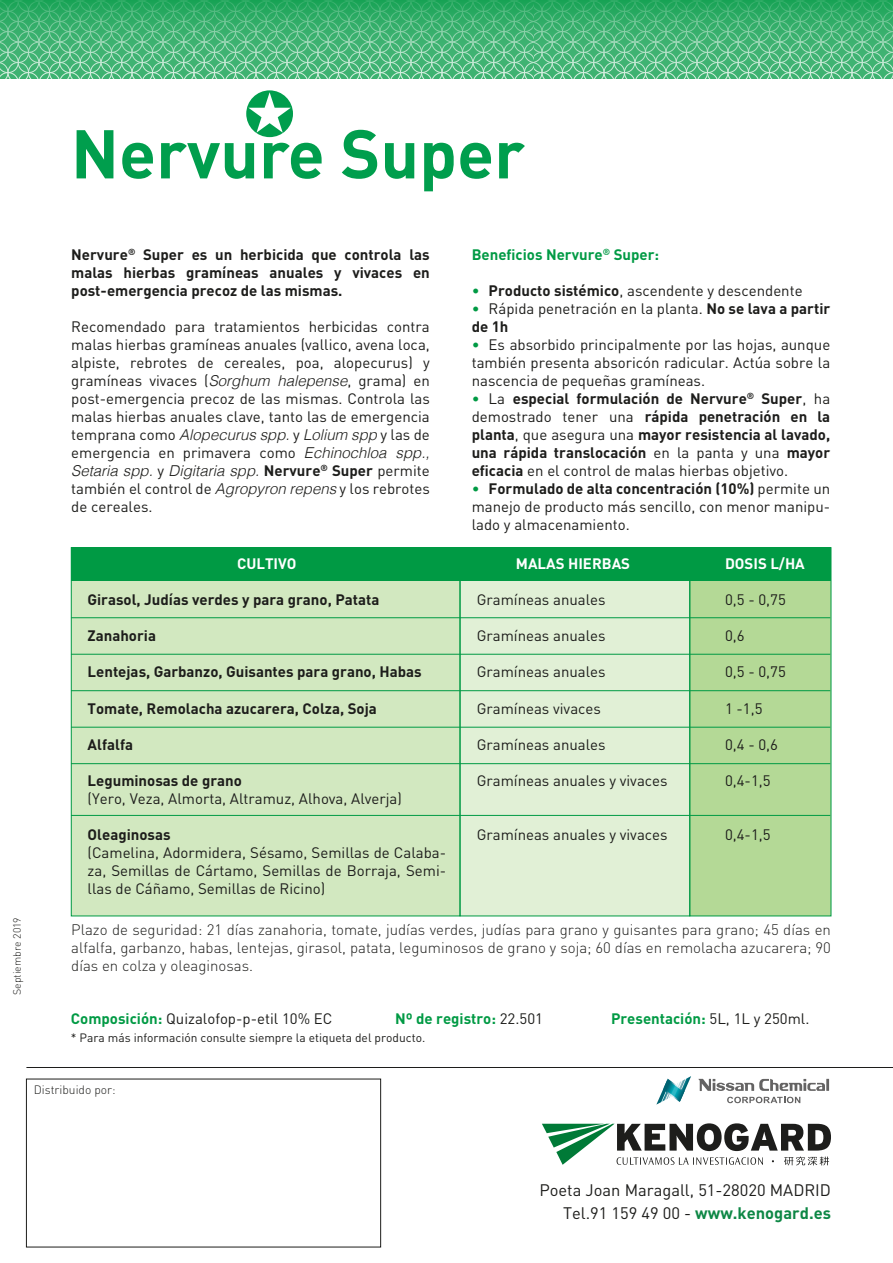
<style>
.page{position:relative;width:893px;height:1263px;background:#fff}
.page>*{position:absolute;margin:0;border:0;box-sizing:border-box;transform-origin:0 0}
.t1{font:700 67.8px "DIN Pro";color:#009e4d}
.t2{font:16.5px/22.5px "DIN Pro";color:#1d1d1b;text-align:right}
.t3{font:15px/18px "DIN Pro";color:#1d1d1b;text-align:justify}
.t4{font:700 15px/18px "DIN Pro";color:#1d1d1b;text-align:justify}
.t5{font:300 15px/18px "DIN Pro";color:#1d1d1b;text-align:justify}
.t6{font:italic 300 15px "Helvetica";color:#1d1d1b}
.t7{font:700 15px "DIN Pro";color:#009a44}
.t8{font:700 15px "DIN Pro";color:#fff}
.t9{font:12px "DIN Pro";color:#1d1d1b}
.t10{font:300 12px "DIN Pro";color:#1d1d1b}
.t11{font:300 10.5px "DIN Pro";color:#1d1d1b}
.s1{font-family:"Helvetica";font-weight:300;font-style:italic}
.s2{font-family:"DIN Pro";font-weight:400;font-style:normal}
.s3{font-family:"DIN Pro";font-weight:700;font-style:normal}
.s4{color:#009a44}
.s5{font-weight:700}
.s6{font-weight:400;color:#009a44}
.s7{font-weight:400}
.s8{font-weight:700;color:#009a44}
.s9{font-weight:400;color:#1d1d1b}
.s10{font-weight:700;color:#0d8745}
</style>
<div class="page">
<div style="left:690px;top:580px;width:140px;height:336px;background:#b4d996"></div>
<div style="left:71px;top:580px;width:389px;height:336px;background:#d2e8c0"></div>
<div style="left:460px;top:580px;width:230px;height:336px;background:#e1f0d6"></div>
<svg style="left:0;top:0;width:534px;height:79px;background:#4db87c"></svg>
<svg style="left:534px;top:0;width:359px;height:79px;background:#4db87c"></svg>
<svg style="left:246px;top:90px;width:47px;height:47px"></svg>
<svg style="left:248px;top:92px;width:43px;height:41px"></svg>
<div style="left:71px;top:548px;width:760px;height:33px;background:#009a44"></div>
<hr style="left:26px;top:1067px;width:867px;height:1px;background:#1d1d1b">
<div style="left:26px;top:1079px;width:355px;height:168px;border:1px solid #1d1d1b"></div>
<svg style="left:542px;top:1123px;width:289px;height:42px"></svg>
<div style="left:71px;top:547px;width:389px;height:369px;border:1px solid #009a44"></div>
<div style="left:460px;top:547px;width:230px;height:369px;border:1px solid #009a44"></div>
<div style="left:689px;top:547px;width:142px;height:369px;border:1px solid #009a44"></div>
<hr style="left:71px;top:617px;width:759px;height:1px;background:#009a44">
<hr style="left:71px;top:654px;width:759px;height:1px;background:#009a44">
<hr style="left:71px;top:690px;width:759px;height:1px;background:#009a44">
<hr style="left:71px;top:727px;width:759px;height:1px;background:#009a44">
<hr style="left:71px;top:763px;width:759px;height:1px;background:#009a44">
<hr style="left:71px;top:815px;width:759px;height:1px;background:#009a44">
<svg style="left:698px;top:1079px;width:131px;height:12px"></svg>
<svg style="left:727px;top:1097px;width:73px;height:6px"></svg>
<svg style="left:656px;top:1076px;width:35px;height:28px"></svg>
<h1 class="t1" style="left:71px;top:108px;width:455px">Nervure Super</h1>
<p class="t11" style="left:10px;top:995px;width:79px;rotate:-90deg">Septiembre 2019</p>
<p class="t4" style="left:71px;top:245px;width:360px">Nervure<sup>®</sup> Super es un herbicida que controla las malas hierbas gramíneas anuales y vivaces en post-emergencia precoz de las mismas.</p>
<p class="t3" style="left:71px;top:317px;width:360px">Recomendado para tratamientos herbicidas contra malas hierbas gramíneas anuales (vallico, avena loca, alpiste, rebrotes de cereales, poa, alopecurus) y gramíneas vivaces (<span class="s1">Sorghum halepense</span>, grama) en post-emergencia precoz de las mismas. Controla las malas hierbas anuales clave, tanto las de emergencia</p>
<p class="t6" style="left:71px;top:422px;width:360px"><span class="s2">temprana como</span> Alopecurus spp. <span class="s2">y</span> Lolium spp <span class="s2">y las de</span></p>
<p class="t3" style="left:71px;top:443px;width:360px">emergencia en primavera como <span class="s1">Echinochloa spp.,</span></p>
<p class="t6" style="left:71px;top:458px;width:360px">Setaria spp. <span class="s2">y</span> Digitaria spp. <span class="s3">Nervure</span><sup>®</sup> <span class="s3">Super</span> <span class="s2">permite</span></p>
<p class="t3" style="left:71px;top:479px;width:360px">también el control de <span class="s1">Agropyron repens</span> y los rebrotes de cereales.</p>
<p class="t8" style="left:237px;top:554px;width:61px">CULTIVO</p>
<p class="t4" style="left:88px;top:590px;width:293px">Girasol, Judías verdes y para grano, Patata</p>
<p class="t4" style="left:88px;top:626px;width:70px">Zanahoria</p>
<p class="t4" style="left:88px;top:662px;width:336px">Lentejas, Garbanzo, Guisantes para grano, Habas</p>
<p class="t4" style="left:88px;top:698px;width:291px">Tomate, Remolacha azucarera, Colza, Soja</p>
<p class="t4" style="left:88px;top:734px;width:47px">Alfalfa</p>
<p class="t4" style="left:88px;top:770px;width:156px">Leguminosas de grano</p>
<p class="t3" style="left:88px;top:788px;width:316px">(Yero, Veza, Almorta, Altramuz, Alhova, Alverja)</p>
<p class="t4" style="left:88px;top:824px;width:84px">Oleaginosas</p>
<p class="t3" style="left:88px;top:842px;width:360px">(Camelina, Adormidera, Sésamo, Semillas de Calaba&shy;za, Semillas de Cártamo, Semillas de Borraja, Semi&shy;llas de Cáñamo, Semillas de Ricino)</p>
<p class="t7" style="left:472px;top:244px;width:189px">Beneficios Nervure<sup>®</sup> Super:</p>
<p class="t3" style="left:472px;top:281px;width:332px"><span class="s4">•</span> <span class="s5">Producto sistémico</span>, ascendente y descendente</p>
<p class="t3" style="left:472px;top:299px;width:360px"><span class="s4">•</span> Rápida penetración en la planta. <span class="s5">No se lava a partir de 1h</span></p>
<p class="t3" style="left:472px;top:335px;width:360px"><span class="s4">•</span> Es absorbido principalmente por las hojas, aunque también presenta absoricón radicular. Actúa sobre la nascencia de pequeñas gramíneas.</p>
<p class="t4" style="left:472px;top:389px;width:360px"><span class="s6">•</span> <span class="s7">La</span> especial formulación de Nervure<sup>®</sup> Super<span class="s7">, ha demostrado tener una</span> rápida penetración en la planta<span class="s7">, que asegura una</span> mayor resistencia al lavado, una rápida translocación <span class="s7">en la panta y una</span> mayor eficacia <span class="s7">en el control de malas hierbas objetivo.</span></p>
<p class="t3" style="left:472px;top:479px;width:360px"><span class="s4">•</span> <span class="s5">Formulado de alta concentración (10%)</span> permite un manejo de producto más sencillo, con menor manipu&shy;lado y almacenamiento.</p>
<p class="t8" style="left:516px;top:554px;width:116px">MALAS HIERBAS</p>
<p class="t3" style="left:477px;top:590px;width:130px">Gramíneas anuales</p>
<p class="t3" style="left:477px;top:626px;width:130px">Gramíneas anuales</p>
<p class="t3" style="left:477px;top:662px;width:130px">Gramíneas anuales</p>
<p class="t3" style="left:477px;top:698px;width:126px">Gramíneas vivaces</p>
<p class="t3" style="left:477px;top:734px;width:130px">Gramíneas anuales</p>
<p class="t3" style="left:477px;top:770px;width:192px">Gramíneas anuales y vivaces</p>
<p class="t3" style="left:477px;top:824px;width:192px">Gramíneas anuales y vivaces</p>
<p class="t8" style="left:725px;top:554px;width:81px">DOSIS L/HA</p>
<p class="t3" style="left:725px;top:590px;width:62px">0,5 - 0,75</p>
<p class="t3" style="left:725px;top:626px;width:21px">0,6</p>
<p class="t3" style="left:725px;top:662px;width:62px">0,5 - 0,75</p>
<p class="t3" style="left:725px;top:698px;width:39px">1 -1,5</p>
<p class="t3" style="left:725px;top:734px;width:55px">0,4 - 0,6</p>
<p class="t3" style="left:725px;top:770px;width:47px">0,4-1,5</p>
<p class="t3" style="left:725px;top:824px;width:47px">0,4-1,5</p>
<p class="t5" style="left:71px;top:920px;width:761px">Plazo de seguridad: 21 días zanahoria, tomate, judías verdes, judías para grano y guisantes para grano; 45 días en alfalfa, garbanzo, habas, lentejas, girasol, patata, leguminosos de grano y soja; 60 días en remolacha azucarera; 90 días en colza y oleaginosas.</p>
<p class="t3" style="left:71px;top:1008px;width:263px"><span class="s8">Composición:</span> Quizalofop-p-etil 10% EC</p>
<p class="t7" style="left:395px;top:1008px;width:150px">Nº de registro: <span class="s9">22.501</span></p>
<p class="t7" style="left:611px;top:1008px;width:200px">Presentación: <span class="s9">5L, 1L y 250ml.</span></p>
<p class="t9" style="left:71px;top:1029px;width:356px">* Para más información consulte siempre la etiqueta del producto.</p>
<p class="t10" style="left:34px;top:1082px;width:83px">Distribuido por:</p>
<p class="t2" style="left:539px;top:1178px;width:293px">Poeta Joan Maragall, 51-28020 MADRID<br>Tel.91 159 49 00 - <span class="s10">www.kenogard.es</span></p>
</div>
